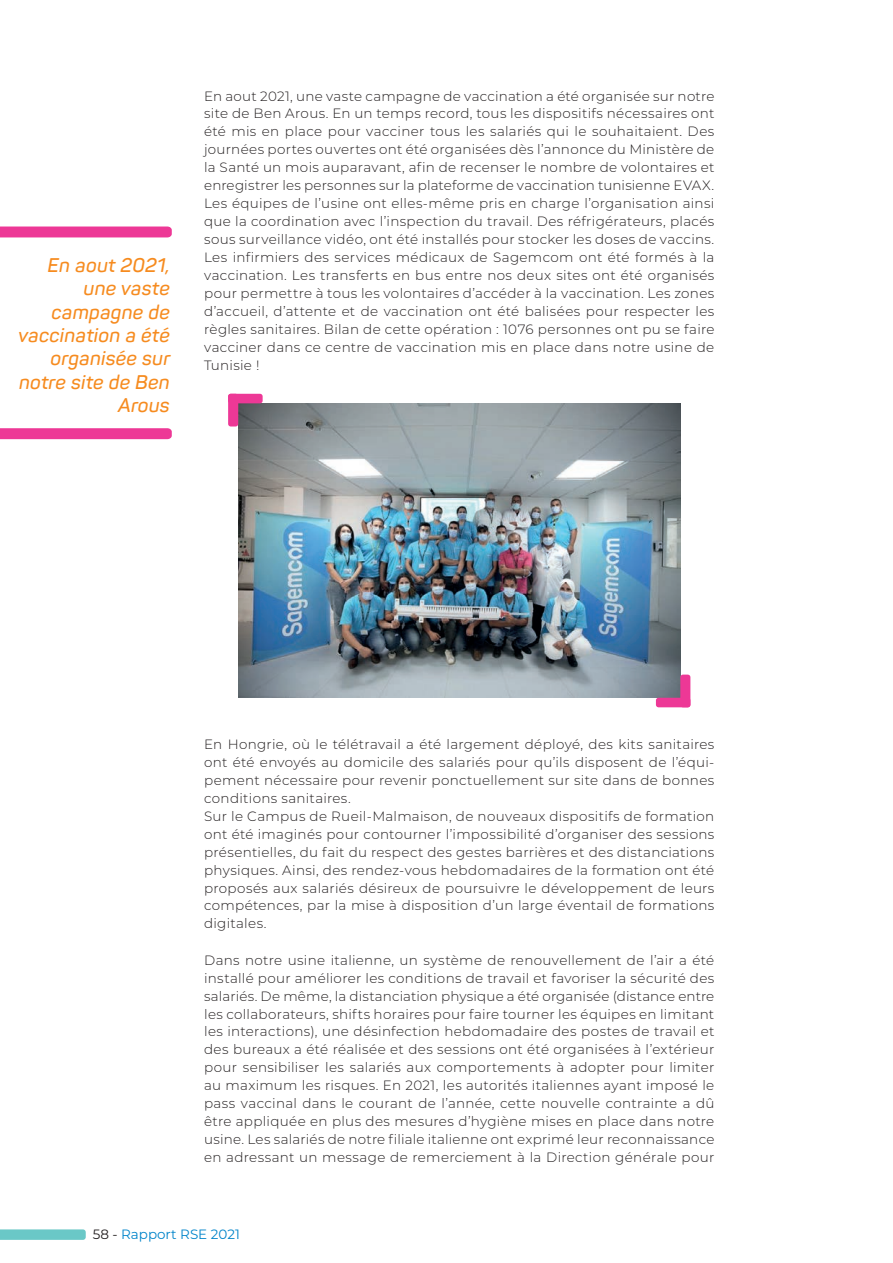
<style>
.page{position:relative;width:893px;height:1263px;background:#fff}
.page>*{position:absolute;margin:0;border:0;box-sizing:border-box;transform-origin:0 0}
.Mise_en_exergue{font:italic 600 19.5px/23.4px "Panton";color:#f68b1f;text-align:right}
.texte_courant{font:300 13.5px/18px "Montserrat";letter-spacing:.025em;color:#231f20;text-align:justify}
.t1{font:13.5px "Montserrat";color:#0084ca}
.s1{color:#231f20}
</style>
<div class="page">
<svg style="left:0;top:1229px;width:86px;height:11px"></svg>
<svg style="left:0;top:428px;width:172px;height:11px;background:#ed3c98"></svg>
<svg style="left:0;top:226px;width:172px;height:11px;background:#ed429b"></svg>
<img style="left:238px;top:403px;width:442px;height:295px">
<div style="left:228px;top:394px;width:35px;height:9px;background:#ed3896;border-radius:3px"></div>
<div style="left:228px;top:394px;width:10px;height:32px;background:#ed3896;border-radius:3px"></div>
<div style="left:656px;top:698px;width:34px;height:9px;background:#ed3896;border-radius:3px"></div>
<div style="left:680px;top:675px;width:10px;height:32px;background:#ed3896;border-radius:3px"></div>
<p class="Mise_en_exergue" style="left:18px;top:253px;width:154px">En aout 2021, une vaste campagne de vaccination a été organisée sur notre site de Ben<br>Arous</p>
<p class="texte_courant" style="left:204px;top:86px;width:512px">En aout 2021, une vaste campagne de vaccination a été organisée sur notre site de Ben Arous. En un temps record, tous les dispositifs nécessaires ont été mis en place pour vacciner tous les salariés qui le souhaitaient. Des journées portes ouvertes ont été organisées dès l’annonce du Ministère de la Santé un mois auparavant, afin de recenser le nombre de volontaires et enregistrer les personnes sur la plateforme de vaccination tunisienne EVAX.<br>Les équipes de l’usine ont elles-même pris en charge l’organisation ainsi que la coordination avec l’inspection du travail. Des réfrigérateurs, placés sous surveillance vidéo, ont été installés pour stocker les doses de vaccins.<br>Les infirmiers des services médicaux de Sagemcom ont été formés à la vaccination. Les transferts en bus entre nos deux sites ont été organisés pour permettre à tous les volontaires d’accéder à la vaccination. Les zones d’accueil, d’attente et de vaccination ont été balisées pour respecter les règles sanitaires. Bilan de cette opération : 1076 personnes ont pu se faire vacciner dans ce centre de vaccination mis en place dans notre usine de Tunisie !</p>
<p class="texte_courant" style="left:204px;top:734px;width:512px">En Hongrie, où le télétravail a été largement déployé, des kits sanitaires ont été envoyés au domicile des salariés pour qu’ils disposent de l’équi&shy;pement nécessaire pour revenir ponctuellement sur site dans de bonnes conditions sanitaires.</p>
<p class="texte_courant" style="left:204px;top:806px;width:512px">Sur le Campus de Rueil-Malmaison, de nouveaux dispositifs de formation ont été imaginés pour contourner l’impossibilité d’organiser des sessions présentielles, du fait du respect des gestes barrières et des distanciations physiques. Ainsi, des rendez-vous hebdomadaires de la formation ont été proposés aux salariés désireux de poursuivre le développement de leurs compétences, par la mise à disposition d’un large éventail de formations digitales.</p>
<p class="texte_courant" style="left:204px;top:950px;width:512px">Dans notre usine italienne, un système de renouvellement de l’air a été installé pour améliorer les conditions de travail et favoriser la sécurité des salariés. De même, la distanciation physique a été organisée (distance entre les collaborateurs, shifts horaires pour faire tourner les équipes en limitant les interactions), une désinfection hebdomadaire des postes de travail et des bureaux a été réalisée et des sessions ont été organisées à l’extérieur pour sensibiliser les salariés aux comportements à adopter pour limiter au maximum les risques. En 2021, les autorités italiennes ayant imposé le pass vaccinal dans le courant de l’année, cette nouvelle contrainte a dû être appliquée en plus des mesures d’hygiène mises en place dans notre usine. Les salariés de notre filiale italienne ont exprimé leur reconnaissance en adressant un message de remerciement à la Direction générale pour</p>
<p class="t1" style="left:93px;top:1225px;width:149px"><span class="s1">58 -</span> Rapport RSE 2021</p>
</div>
